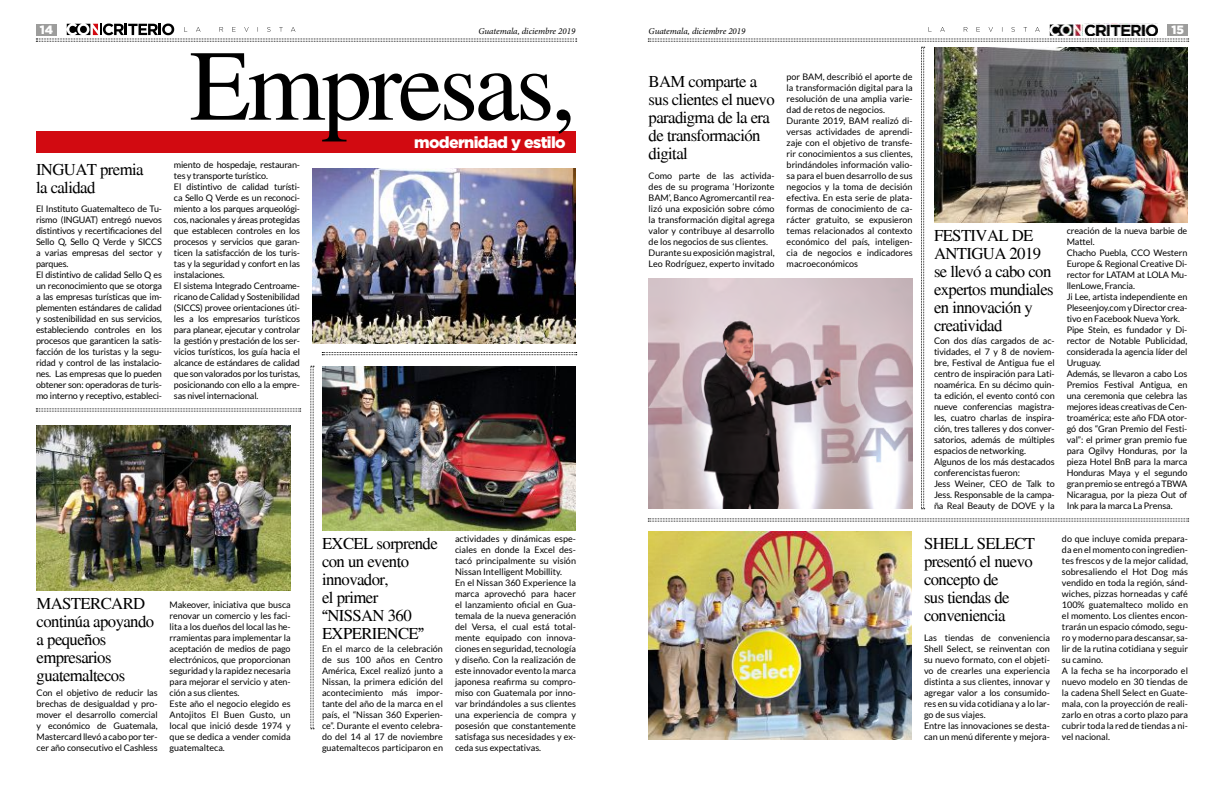
<style>
.page{position:relative;width:1224px;height:792px;background:#fff}
.page>*{position:absolute;margin:0;border:0;box-sizing:border-box;transform-origin:0 0}
.t1{font:90px "Jomolhari";letter-spacing:-.04em;color:#000}
.t2{font:900 16px "Gotham";letter-spacing:-.04em;color:#fff}
.t3{font:15px/18px "Jomolhari";letter-spacing:-.04em;color:#000}
.t4{font:900 12px "Gotham";color:#fff}
.t5{font:9px/11px "Lato";letter-spacing:-.01em;color:#000}
.t6{font:italic 9px "Minion Pro";letter-spacing:-.005em;color:#000}
</style>
<div class="page">
<img style="left:1050px;top:24px;width:107px;height:12px">
<div style="left:1167px;top:25px;width:21px;height:11px;background:#9d9d9c"></div>
<svg style="left:36px;top:24px;width:541px;height:18px"></svg>
<svg style="left:929px;top:27px;width:111px;height:5px"></svg>
<div style="left:37px;top:131px;width:539px;height:22px;background:#d20a11"></div>
<img style="left:37px;top:426px;width:254px;height:165px">
<img style="left:648px;top:531px;width:264px;height:209px">
<img style="left:322px;top:366px;width:254px;height:164px">
<img style="left:312px;top:168px;width:264px;height:176px">
<svg style="left:36px;top:409px;width:265px;height:3px"></svg>
<svg style="left:322px;top:352px;width:255px;height:3px"></svg>
<svg style="left:648px;top:519px;width:541px;height:3px;background:#ccc"></svg>
<svg style="left:311px;top:366px;width:3px;height:363px"></svg>
<img style="left:648px;top:39px;width:541px;height:470px">
<h3 class="t4" style="left:40px;top:22px;width:15px">14</h3>
<p class="t6" style="left:478px;top:25px;width:98px">Guatemala, diciembre 2019</p>
<p class="t6" style="left:649px;top:25px;width:98px">Guatemala, diciembre 2019</p>
<h3 class="t4" style="left:1171px;top:22px;width:14px">15</h3>
<h1 class="t1" style="left:190px;top:36px;width:388px">Empresas,</h1>
<p class="t5" style="left:787px;top:71px;width:128px">por BAM, describió el aporte de la transformación digital para la resolución de una amplia varie&shy;dad de retos de negocios.<br>Durante 2019, BAM realizó di&shy;versas actividades de aprendi&shy;zaje con el objetivo de transfe&shy;rir conocimientos a sus clientes, brindándoles información valio&shy;sa para el buen desarrollo de sus negocios y la toma de decisión efectiva. En esta serie de plata&shy;formas de conocimiento de ca&shy;rácter gratuito, se expusieron temas relacionados al contexto económico del país, inteligen&shy;cia de negocios e indicadores macroeconómicos</p>
<h3 class="t3" style="left:649px;top:73px;width:128px">BAM comparte a sus clientes el nuevo paradigma de la era de transformación digital</h3>
<p class="t5" style="left:649px;top:170px;width:128px">Como parte de las activida&shy;des de su programa ‘Horizonte<br>BAM’, Banco Agromercantil rea&shy;lizó una exposición sobre cómo la transformación digital agrega valor y contribuye al desarrollo de los negocios de sus clientes.<br>Durante su exposición magistral,<br>Leo Rodríguez, experto invitado</p>
<h2 class="t2" style="left:414px;top:132px;width:153px">modernidad y estilo</h2>
<p class="t5" style="left:174px;top:159px;width:128px">miento de hospedaje, restauran&shy;tes y transporte turístico.<br>El distintivo de calidad turísti&shy;ca Sello Q Verde es un reconoci&shy;miento a los parques arqueológi&shy;cos, nacionales y áreas protegidas que establecen controles en los procesos y servicios que garan&shy;ticen la satisfacción de los turis&shy;tas y la seguridad y confort en las instalaciones.<br>El sistema Integrado Centroame&shy;ricano de Calidad y Sostenibilidad (SICCS) provee orientaciones úti&shy;les a los empresarios turísticos para planear, ejecutar y controlar la gestión y prestación de los ser&shy;vicios turísticos, los guía hacia el alcance de estándares de calidad que son valorados por los turistas, posicionando con ello a la empre&shy;sas nivel internacional.</p>
<h3 class="t3" style="left:36px;top:161px;width:109px">INGUAT premia la calidad</h3>
<p class="t5" style="left:36px;top:203px;width:128px">El Instituto Guatemalteco de Tu&shy;rismo (INGUAT) entregó nuevos distintivos y recertificaciones del<br>Sello Q, Sello Q Verde y SICCS a varias empresas del sector y parques.<br>El distintivo de calidad Sello Q es un reconocimiento que se otorga a las empresas turísticas que im&shy;plementen estándares de calidad y sostenibilidad en sus servicios, estableciendo controles en los procesos que garanticen la satis&shy;facción de los turistas y la segu&shy;ridad y control de las instalacio&shy;nes. Las empresas que lo pueden obtener son: operadoras de turis&shy;mo interno y receptivo, estableci-</p>
<p class="t5" style="left:1067px;top:225px;width:122px">creación de la nueva barbie de<br>Mattel.<br>Chacho Puebla, CCO Western<br>Europe &amp; Regional Creative Di&shy;rector for LATAM at LOLA Mu&shy;llenLowe, Francia.<br>Ji Lee, artista independiente en<br>Pleseenjoy.com y Director crea&shy;tivo en Facebook Nueva York.<br>Pipe Stein, es fundador y Di&shy;rector de Notable Publicidad, considerada la agencia líder del<br>Uruguay.<br>Además, se llevaron a cabo Los<br>Premios Festival Antigua, en una ceremonia que celebra las mejores ideas creativas de Cen&shy;troamérica; este año FDA otor&shy;gó dos “Gran Premio del Festi&shy;val”: el primer gran premio fue para Ogilvy Honduras, por la pieza Hotel BnB para la marca<br>Honduras Maya y el segundo gran premio se entregó a TBWA<br>Nicaragua, por la pieza Out of<br>Ink para la marca La Prensa.</p>
<h3 class="t3" style="left:934px;top:227px;width:121px">FESTIVAL DE<br>ANTIGUA 2019 se llevó a cabo con expertos mundiales en innovación y creatividad</h3>
<p class="t5" style="left:934px;top:335px;width:122px">Con dos días cargados de ac&shy;tividades, el 7 y 8 de noviem&shy;bre, Festival de Antigua fue el centro de inspiración para Lati&shy;noamérica. En su décimo quin&shy;ta edición, el evento contó con nueve conferencias magistra&shy;les, cuatro charlas de inspira&shy;ción, tres talleres y dos conver&shy;satorios, además de múltiples espacios de networking.<br>Algunos de los más destacados conferencistas fueron:<br>Jess Weiner, CEO de Talk to<br>Jess. Responsable de la campa&shy;ña Real Beauty de DOVE y la</p>
<h3 class="t3" style="left:37px;top:595px;width:119px">MASTERCARD continúa apoyando a pequeños empresarios guatemaltecos</h3>
<p class="t5" style="left:37px;top:687px;width:123px;text-align:justify">Con el objetivo de reducir las brechas de desigualdad y pro&shy;mover el desarrollo comercial y económico de Guatemala, Mastercard llevó a cabo por ter&shy;cer año consecutivo el Cashless</p>
<p class="t5" style="left:170px;top:599px;width:123px">Makeover, iniciativa que busca renovar un comercio y les faci&shy;lita a los dueños del local las he&shy;rramientas para implementar la aceptación de medios de pago electrónicos, que proporcionan seguridad y la rapidez necesaria para mejorar el servicio y aten&shy;ción a sus clientes.<br>Este año el negocio elegido es<br>Antojitos El Buen Gusto, un local que inició desde 1974 y que se dedica a vender comida guatemalteca.</p>
<h3 class="t3" style="left:322px;top:534px;width:117px">EXCEL sorprende con un evento innovador,<br>el primer “NISSAN 360<br>EXPERIENCE”</h3>
<p class="t5" style="left:322px;top:643px;width:123px;text-align:justify">En el marco de la celebración de sus 100 años en Centro América, Excel realizó junto a Nissan, la primera edición del acontecimiento más impor&shy;tante del año de la marca en el país, el “Nissan 360 Experien&shy;ce”. Durante el evento celebra&shy;do del 14 al 17 de noviembre guatemaltecos participaron en</p>
<p class="t5" style="left:455px;top:533px;width:123px">actividades y dinámicas espe&shy;ciales en donde la Excel des&shy;tacó principalmente su visión<br>Nissan Intelligent Mobillity.<br>En el Nissan 360 Experience la marca aprovechó para hacer el lanzamiento oficial en Gua&shy;temala de la nueva generación del Versa, el cual está total&shy;mente equipado con innova&shy;ciones en seguridad, tecnología y diseño. Con la realización de este innovador evento la marca japonesa reafirma su compro&shy;miso con Guatemala por inno&shy;var brindándoles a sus clientes una experiencia de compra y posesión que constantemente satisfaga sus necesidades y ex&shy;ceda sus expectativas.</p>
<h3 class="t3" style="left:924px;top:535px;width:113px">SHELL SELECT presentó el nuevo concepto de<br>sus tiendas de conveniencia</h3>
<p class="t5" style="left:924px;top:632px;width:128px">Las tiendas de conveniencia<br>Shell Select, se reinventan con su nuevo formato, con el objeti&shy;vo de crearles una experiencia distinta a sus clientes, innovar y agregar valor a los consumido&shy;res en su vida cotidiana y a lo lar&shy;go de sus viajes.<br>Entre las innovaciones se desta&shy;can un menú diferente y mejora-</p>
<p class="t5" style="left:1062px;top:533px;width:128px">do que incluye comida prepara&shy;da en el momento con ingredien&shy;tes frescos y de la mejor calidad, sobresaliendo el Hot Dog más vendido en toda la región, sánd&shy;wiches, pizzas horneadas y café<br>100% guatemalteco molido en el momento. Los clientes encon&shy;trarán un espacio cómodo, segu&shy;ro y moderno para descansar, sa&shy;lir de la rutina cotidiana y seguir su camino.<br>A la fecha se ha incorporado el nuevo modelo en 30 tiendas de la cadena Shell Select en Guate&shy;mala, con la proyección de reali&shy;zarlo en otras a corto plazo para cubrir toda la red de tiendas a ni&shy;vel nacional.</p>
</div>
